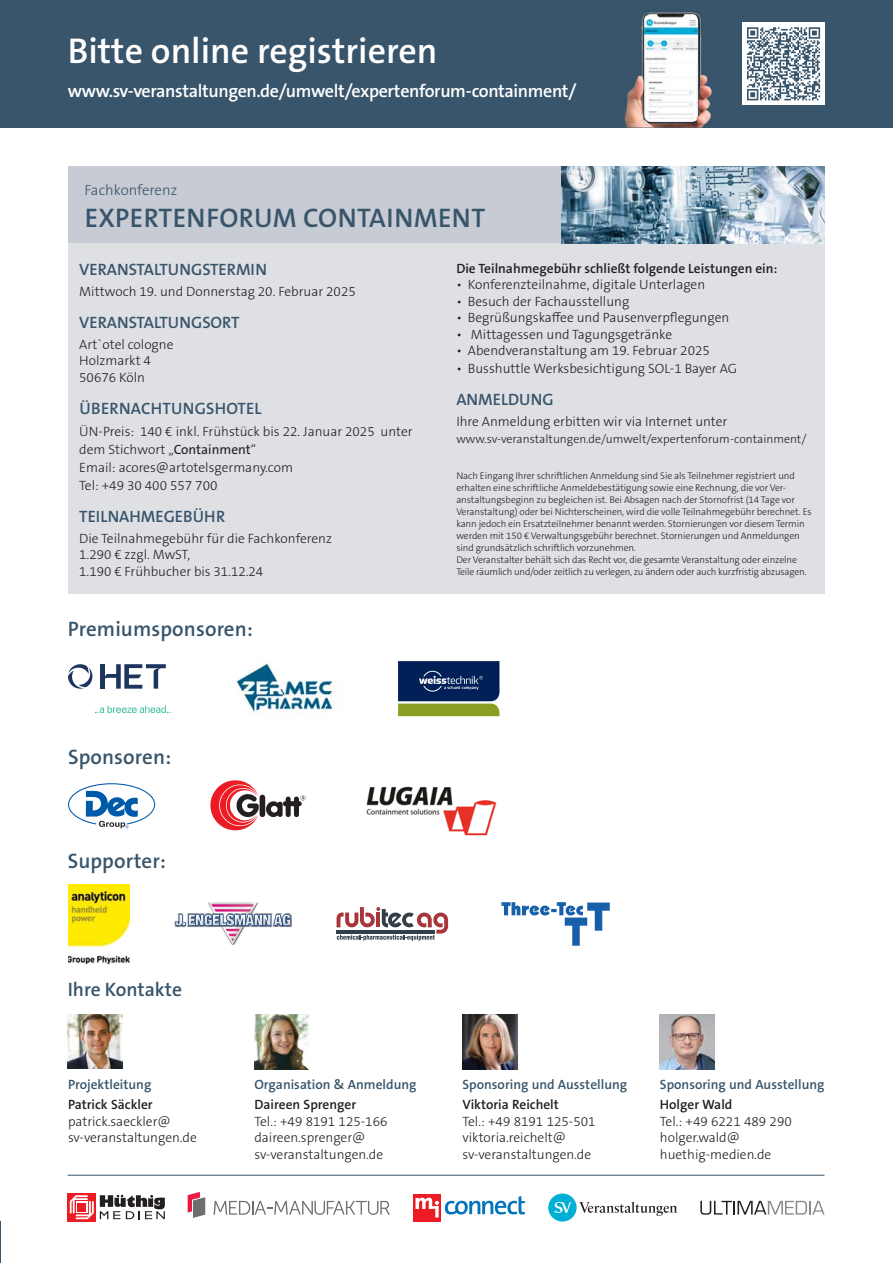
<style>
.page{position:relative;width:893px;height:1263px;background:#fff}
.page>*{position:absolute;margin:0;border:0;box-sizing:border-box;transform-origin:0 0}
.t1{font:600 36px "The Sans Os F";color:#fff}
.t2{font:600 27px "The Sans Os F";letter-spacing:.015em;color:#39556b}
.t3{font:600 21px "The Sans Os F";letter-spacing:.005em;color:#39556b}
.t4{font:600 19.5px "The Sans Os F";color:#39556b}
.t5{font:600 18px "The Sans Os F";letter-spacing:-.02em;color:#fff}
.t6{font:600 16.5px "The Sans Os F";color:#39556b}
.t7{font:300 14.85px "The Sans Os F";color:#39556b}
.t8{font:300 13.5px/16.5px "The Sans Os F";color:#231f20}
.t9{font:600 13.5px "The Sans Os F";color:#231f20}
.t10{font:600 13.5px "The Sans Os F";color:#39556b}
.t11{font:300 12px "The Sans Os F";color:#231f20}
.t12{font:300 9.75px/12px "The Sans Os F";letter-spacing:-.01em;color:#231f20}
.s1{font-weight:400}
</style>
<div class="page">
<hr style="left:0;top:1221px;width:1px;height:42px;background:#39556b">
<hr style="left:68px;top:1175px;width:756px;height:1px;background:#39556b">
<div style="left:0;top:0;width:893px;height:128px;background:#39556b"></div>
<img style="left:624px;top:11px;width:89px;height:117px">
<img style="left:644px;top:14px;width:54px;height:112px;border-radius:6px">
<img style="left:254px;top:1015px;width:55px;height:54px">
<img style="left:660px;top:1015px;width:54px;height:54px">
<img style="left:462px;top:1015px;width:55px;height:54px">
<img style="left:68px;top:1014px;width:54px;height:55px">
<svg style="left:445px;top:1196px;width:80px;height:18px"></svg>
<div style="left:413px;top:1193px;width:28px;height:28px;background:#ed1c24"></div>
<svg style="left:416px;top:1197px;width:23px;height:20px"></svg>
<svg style="left:700px;top:1201px;width:125px;height:14px"></svg>
<svg style="left:188px;top:1192px;width:17px;height:26px"></svg>
<svg style="left:214px;top:1201px;width:176px;height:14px"></svg>
<div style="left:548px;top:1193px;width:29px;height:28px;background:#00afd5;border-radius:50%"></div>
<svg style="left:554px;top:1201px;width:17px;height:12px"></svg>
<svg style="left:579px;top:1202px;width:98px;height:14px"></svg>
<svg style="left:68px;top:1193px;width:28px;height:28px"></svg>
<svg style="left:70px;top:1195px;width:24px;height:24px"></svg>
<svg style="left:76px;top:1201px;width:12px;height:12px"></svg>
<div style="left:78px;top:1203px;width:8px;height:8px;background:#ed1c24"></div>
<svg style="left:100px;top:1195px;width:65px;height:24px"></svg>
<div style="left:742px;top:22px;width:83px;height:83px;background:#fff"></div>
<svg style="left:747px;top:27px;width:73px;height:73px"></svg>
<div style="left:68px;top:209px;width:756px;height:384px;background:#dfe0e4"></div>
<div style="left:68px;top:167px;width:756px;height:76px;background:#c7cbd3"></div>
<img style="left:562px;top:167px;width:262px;height:76px">
<svg style="left:68px;top:783px;width:87px;height:45px"></svg>
<img style="left:366px;top:786px;width:131px;height:50px">
<svg style="left:104px;top:664px;width:62px;height:25px"></svg>
<hr style="left:100px;top:664px;width:4px;height:25px;background:#1d345f">
<svg style="left:68px;top:664px;width:25px;height:25px"></svg>
<svg style="left:95px;top:706px;width:77px;height:7px"></svg>
<img style="left:236px;top:663px;width:98px;height:49px">
<svg style="left:398px;top:661px;width:101px;height:55px;background:#37515b"></svg>
<svg style="left:337px;top:907px;width:111px;height:34px"></svg>
<hr style="left:337px;top:930px;width:98px;height:3px;background:#323e48">
<svg style="left:210px;top:780px;width:96px;height:50px"></svg>
<svg style="left:501px;top:902px;width:109px;height:44px"></svg>
<img style="left:208px;top:902px;width:49px;height:42px">
<svg style="left:175px;top:904px;width:117px;height:37px"></svg>
<img style="left:68px;top:884px;width:61px;height:79px">
<h1 class="t1" style="left:68px;top:33px;width:371px">Bitte online registrieren</h1>
<h3 class="t5" style="left:68px;top:82px;width:510px">www.sv-veranstaltungen.de/umwelt/expertenforum-containment/</h3>
<p class="t7" style="left:85px;top:183px;width:94px">Fachkonferenz</p>
<h2 class="t2" style="left:85px;top:204px;width:402px">EXPERTENFORUM CONTAINMENT</h2>
<p class="t6" style="left:79px;top:261px;width:189px">VERANSTALTUNGSTERMIN</p>
<p class="t8" style="left:79px;top:283px;width:278px">Mittwoch 19. und Donnerstag 20. Februar 2025</p>
<p class="t6" style="left:79px;top:314px;width:162px">VERANSTALTUNGSORT</p>
<p class="t8" style="left:79px;top:336px;width:96px">Art`otel cologne<br>Holzmarkt 4<br>50676 Köln</p>
<p class="t6" style="left:79px;top:400px;width:184px">ÜBERNACHTUNGSHOTEL</p>
<p class="t8" style="left:79px;top:423px;width:335px;line-height:18px">ÜN-Preis: 140 € inkl. Frühstück bis 22. Januar 2025 unter dem Stichwort „<span class="s1">Containment</span>“<br>Email: acores@artotelsgermany.com<br>Tel: +49 30 400 557 700</p>
<p class="t6" style="left:79px;top:508px;width:147px">TEILNAHMEGEBÜHR</p>
<p class="t8" style="left:79px;top:530px;width:254px">Die Teilnahmegebühr für die Fachkonferenz<br>1.290 € zzgl. MwST,<br>1.190 € Frühbucher bis 31.12.24</p>
<h3 class="t3" style="left:68px;top:618px;width:187px">Premiumsponsoren:</h3>
<h3 class="t3" style="left:68px;top:746px;width:105px">Sponsoren:</h3>
<h3 class="t3" style="left:68px;top:850px;width:100px">Supporter:</h3>
<p class="t9" style="left:456px;top:261px;width:323px">Die Teilnahmegebühr schließt folgende Leistungen ein:</p>
<p class="t8" style="left:456px;top:277px;width:250px">• Konferenzteilnahme, digitale Unterlagen</p>
<p class="t8" style="left:456px;top:293px;width:174px">• Besuch der Fachausstellung</p>
<p class="t8" style="left:456px;top:310px;width:274px">• Begrüßungskaffee und Pausenverpflegungen</p>
<p class="t8" style="left:456px;top:326px;width:217px">• Mittagessen und Tagungsgetränke</p>
<p class="t8" style="left:456px;top:343px;width:255px">• Abendveranstaltung am 19. Februar 2025</p>
<p class="t8" style="left:456px;top:361px;width:282px">• Busshuttle Werksbesichtigung SOL-1 Bayer AG</p>
<p class="t6" style="left:456px;top:392px;width:99px">ANMELDUNG</p>
<p class="t8" style="left:456px;top:414px;width:272px">Ihre Anmeldung erbitten wir via Internet unter</p>
<p class="t11" style="left:456px;top:432px;width:352px">www.sv-veranstaltungen.de/umwelt/expertenforum-containment/</p>
<p class="t12" style="left:456px;top:470px;width:357px">Nach Eingang Ihrer schriftlichen Anmeldung sind Sie als Teilnehmer registriert und erhalten eine schriftliche Anmeldebestätigung sowie eine Rechnung, die vor Ver&shy;anstaltungsbeginn zu begleichen ist. Bei Absagen nach der Stornofrist (14 Tage vor Veranstaltung) oder bei Nichterscheinen, wird die volle Teilnahmegebühr berechnet. Es kann jedoch ein Ersatzteilnehmer benannt werden. Stornierungen vor diesem Termin werden mit 150 € Verwaltungsgebühr berechnet. Stornierungen und Anmeldungen sind grundsätzlich schriftlich vorzunehmen.<br>Der Veranstalter behält sich das Recht vor, die gesamte Veranstaltung oder einzelne Teile räumlich und/oder zeitlich zu verlegen, zu ändern oder auch kurzfristig abzusagen.</p>
<h3 class="t4" style="left:68px;top:979px;width:116px">Ihre Kontakte</h3>
<p class="t10" style="left:68px;top:1077px;width:85px">Projektleitung</p>
<p class="t9" style="left:68px;top:1098px;width:86px">Patrick Säckler</p>
<p class="t8" style="left:68px;top:1113px;width:130px">patrick.saeckler@ sv-veranstaltungen.de</p>
<p class="t10" style="left:254px;top:1077px;width:164px">Organisation &amp; Anmeldung</p>
<p class="t9" style="left:254px;top:1098px;width:103px">Daireen Sprenger</p>
<p class="t8" style="left:254px;top:1113px;width:135px">Tel.: +49 8191 125-166 daireen.sprenger@ sv-veranstaltungen.de</p>
<p class="t10" style="left:462px;top:1077px;width:166px">Sponsoring und Ausstellung</p>
<p class="t9" style="left:462px;top:1098px;width:98px">Viktoria Reichelt</p>
<p class="t8" style="left:462px;top:1113px;width:135px">Tel.: +49 8191 125-501 viktoria.reichelt@ sv-veranstaltungen.de</p>
<p class="t10" style="left:660px;top:1077px;width:166px">Sponsoring und Ausstellung</p>
<p class="t9" style="left:660px;top:1098px;width:74px">Holger Wald</p>
<p class="t8" style="left:660px;top:1113px;width:133px">Tel.: +49 6221 489 290 holger.wald@ huethig-medien.de</p>
</div>
